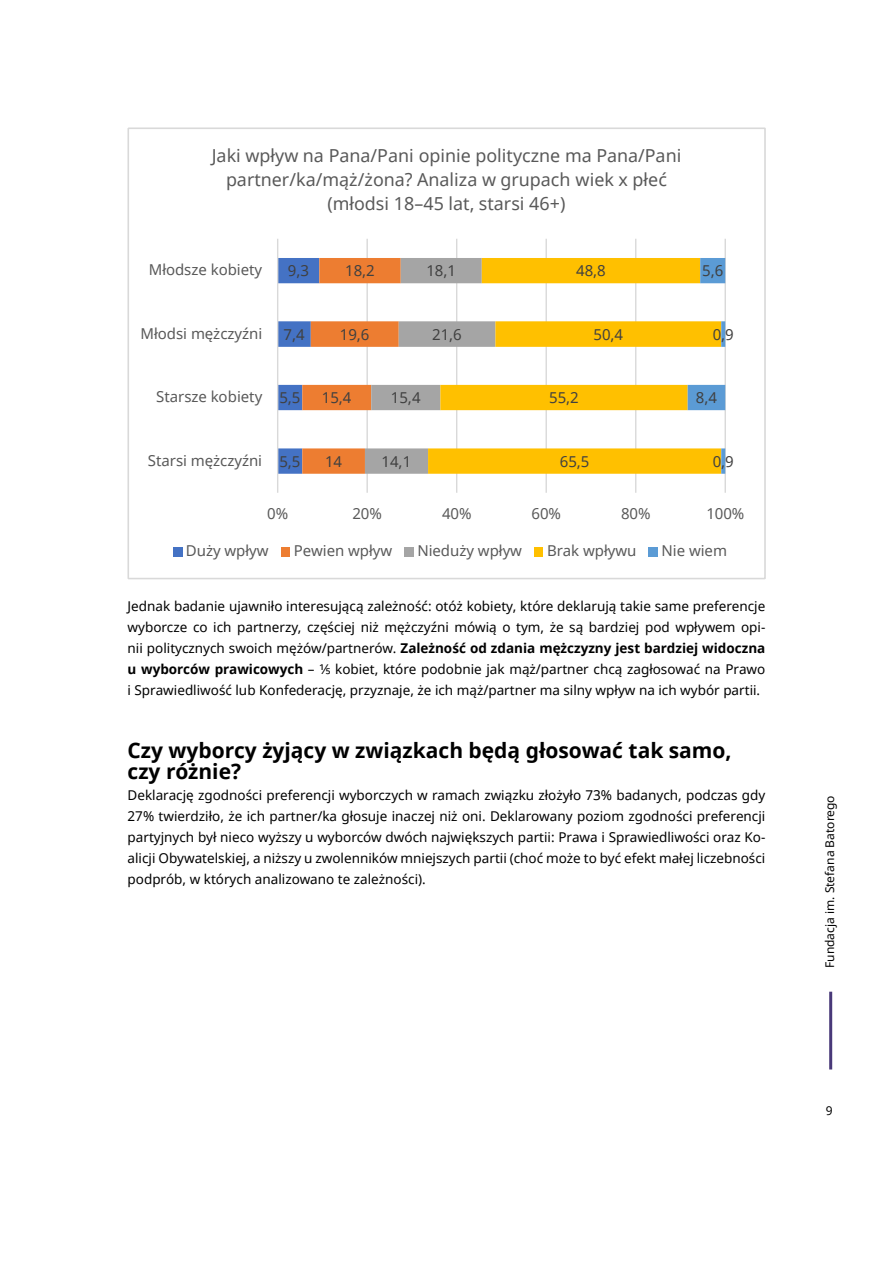
<style>
.page{position:relative;width:893px;height:1263px;background:#fff}
.page>*{position:absolute;margin:0;border:0;box-sizing:border-box;transform-origin:0 0}
.NAGŁÓWEK_1{font:700 21px/21px "Noto Sans";color:#000}
.t1{font:17.85px/24.3px "Noto Sans";color:#595959;text-align:center}
.t2{font:15px "Noto Sans";letter-spacing:-.005em;color:#595959}
.t3{font:15px "Noto Sans";letter-spacing:-.005em;color:#404040}
.BODY{font:13.5px/21px "Noto Sans";color:#000;text-align:justify}
.t4{font:12px "Noto Sans";color:#000}
.s1{font-weight:700}
</style>
<div class="page">
<hr style="left:829px;top:992px;width:3px;height:77px;background:#493979">
<hr style="left:366px;top:239px;width:2px;height:254px;background:#d9d9d9">
<hr style="left:456px;top:239px;width:1px;height:254px;background:#d9d9d9">
<hr style="left:545px;top:239px;width:2px;height:254px;background:#d9d9d9">
<hr style="left:635px;top:239px;width:1px;height:254px;background:#d9d9d9">
<hr style="left:725px;top:239px;width:1px;height:254px;background:#d9d9d9">
<svg style="left:278px;top:258px;width:150px;height:216px"></svg>
<svg style="left:428px;top:258px;width:260px;height:216px"></svg>
<svg style="left:688px;top:258px;width:37px;height:216px"></svg>
<hr style="left:277px;top:239px;width:1px;height:254px;background:#d9d9d9">
<div style="left:173px;top:547px;width:9px;height:9px;background:#4472c4"></div>
<div style="left:281px;top:547px;width:9px;height:9px;background:#ed7d31"></div>
<div style="left:404px;top:547px;width:9px;height:9px;background:#a5a5a5"></div>
<div style="left:534px;top:547px;width:9px;height:9px;background:#ffc000"></div>
<div style="left:648px;top:547px;width:10px;height:9px;background:#5b9bd5"></div>
<p class="t1" style="left:212px;top:143px;width:471px">Jaki wpływ na Pana/Pani opinie polityczne ma Pana/Pani partner/ka/mąż/żona? Analiza w grupach wiek x płeć (młodsi 18–45 lat, starsi 46+)</p>
<p class="t1" style="left:217px;top:143px;width:460px">Jaki wpływ na Pana/Pani opinie politycze ma Pana/Pani partner/ka/mąż/żona?</p>
<p class="t2" style="left:149px;top:259px;width:115px">Młodsze kobiety</p>
<p class="t3" style="left:288px;top:261px;width:23px">9,3</p>
<p class="t3" style="left:345px;top:261px;width:31px">18,2</p>
<p class="t3" style="left:426px;top:261px;width:31px">18,1</p>
<p class="t3" style="left:576px;top:261px;width:31px">48,8</p>
<p class="t3" style="left:702px;top:261px;width:23px">5,6</p>
<p class="t2" style="left:140px;top:323px;width:123px">Młodsi mężczyźni</p>
<p class="t2" style="left:234px;top:323px;width:9px">y</p>
<p class="t3" style="left:284px;top:324px;width:23px">7,4</p>
<p class="t3" style="left:340px;top:324px;width:31px">19,6</p>
<p class="t3" style="left:432px;top:324px;width:31px">21,6</p>
<p class="t3" style="left:593px;top:324px;width:31px">50,4</p>
<p class="t3" style="left:713px;top:324px;width:23px">0,9</p>
<p class="t2" style="left:156px;top:386px;width:108px">Starsze kobiety</p>
<p class="t3" style="left:279px;top:388px;width:23px">5,5</p>
<p class="t3" style="left:322px;top:388px;width:31px">15,4</p>
<p class="t3" style="left:391px;top:388px;width:31px">15,4</p>
<p class="t3" style="left:549px;top:388px;width:31px">55,2</p>
<p class="t3" style="left:696px;top:388px;width:23px">8,4</p>
<p class="t2" style="left:148px;top:450px;width:116px">Starsi mężczyźni</p>
<p class="t3" style="left:279px;top:451px;width:23px">5,5</p>
<p class="t3" style="left:325px;top:451px;width:19px">14</p>
<p class="t3" style="left:382px;top:451px;width:31px">14,1</p>
<p class="t3" style="left:560px;top:451px;width:31px">65,5</p>
<p class="t3" style="left:713px;top:451px;width:23px">0,9</p>
<p class="t2" style="left:267px;top:504px;width:22px">0%</p>
<p class="t2" style="left:352px;top:504px;width:31px">20%</p>
<p class="t2" style="left:442px;top:504px;width:31px">40%</p>
<p class="t2" style="left:531px;top:504px;width:31px">60%</p>
<p class="t2" style="left:621px;top:504px;width:31px">80%</p>
<p class="t2" style="left:706px;top:504px;width:39px">100%</p>
<p class="t2" style="left:186px;top:540px;width:84px">Duży wpływ</p>
<p class="t2" style="left:294px;top:540px;width:100px">Pewien wpływ</p>
<p class="t2" style="left:417px;top:540px;width:106px">Nieduży wpływ</p>
<p class="t2" style="left:547px;top:540px;width:91px">Brak wpływu</p>
<p class="t2" style="left:661px;top:540px;width:67px">Nie wiem</p>
<p class="BODY" style="left:128px;top:595px;width:639px">Jednak badanie ujawniło interesującą zależność: otóż kobiety, które deklarują takie same preferencje wyborcze co ich partnerzy, częściej niż mężczyźni mówią o tym, że są bardziej pod wpływem opi&shy;nii politycznych swoich mężów/partnerów. <span class="s1">Zależność od zdania mężczyzny jest bardziej widoczna u wyborców prawicowych</span> – ¹∕⁵ kobiet, które podobnie jak mąż/partner chcą zagłosować na Prawo i Sprawiedliwość lub Konfederację, przyznaje, że ich mąż/partner ma silny wpływ na ich wybór partii.</p>
<p class="NAGŁÓWEK_1" style="left:128px;top:739px;width:605px">Czy wyborcy żyjący w związkach będą głosować tak samo, czy różnie?</p>
<p class="BODY" style="left:128px;top:784px;width:639px">Deklarację zgodności preferencji wyborczych w ramach związku złożyło 73% badanych, podczas gdy 27% twierdziło, że ich partner/ka głosuje inaczej niż oni. Deklarowany poziom zgodności preferencji partyjnych był nieco wyższy u wyborców dwóch największych partii: Prawa i Sprawiedliwości oraz Ko&shy;alicji Obywatelskiej, a niższy u zwolenników mniejszych partii (choć może to być efekt małej liczebności podprób, w których analizowano te zależności).</p>
<p class="t4" style="left:821px;top:968px;width:174px;rotate:-90deg">Fundacja im. Stefana Batorego</p>
<p class="t4" style="left:826px;top:1102px;width:8px">9</p>
</div>
